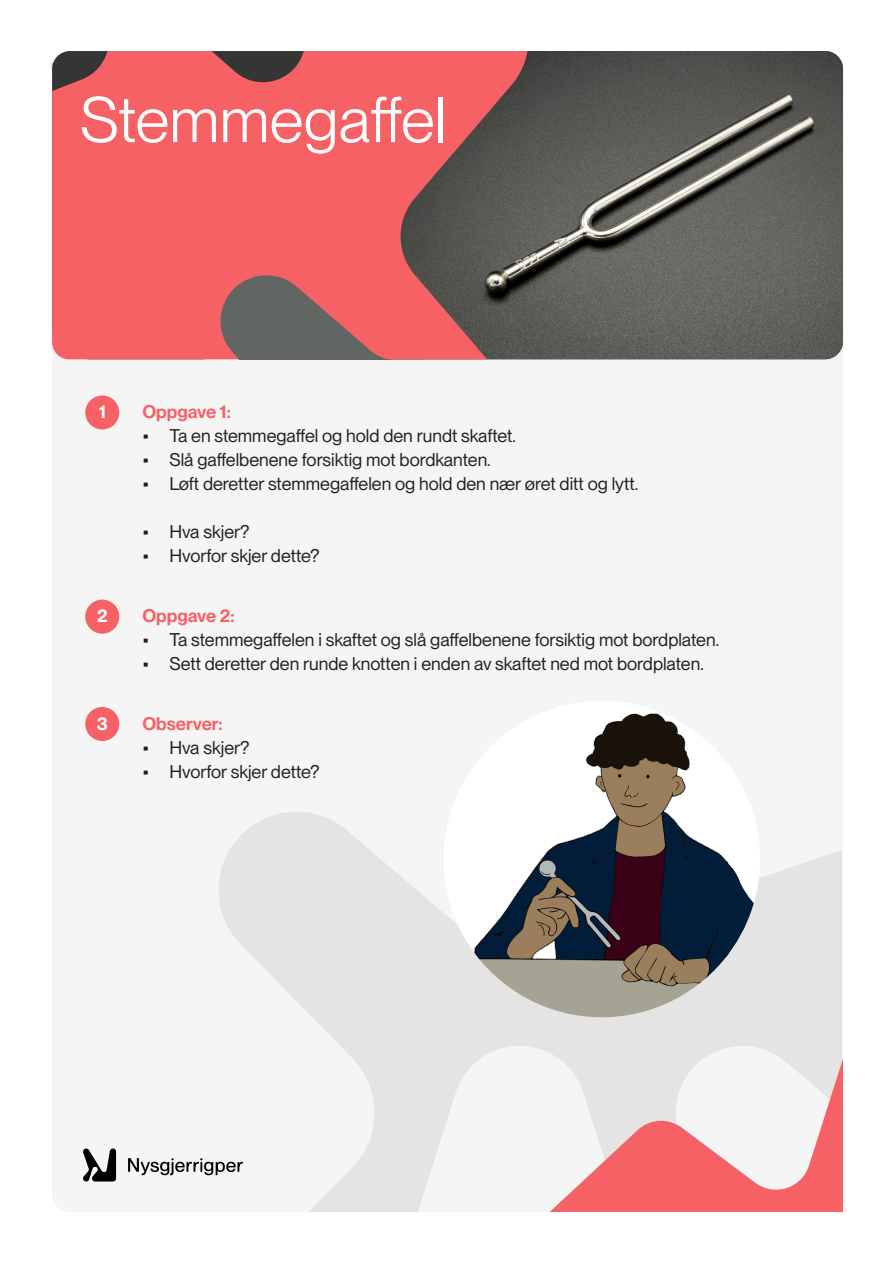
<style>
.page{position:relative;width:893px;height:1263px;background:#fff}
.page>*{position:absolute;margin:0;border:0;box-sizing:border-box;transform-origin:0 0}
.t1{font:63px "PP Neue Montreal";color:#fff}
.t2{font:18px "PP Neue Montreal";color:#231f20}
.t3{font:600 18px "PP Neue Montreal";color:#f66166}
.t4{font:600 18px "PP Neue Montreal";color:#fff}
</style>
<div class="page">
<div style="left:52px;top:51px;width:791px;height:1161px;background:#f5f5f5;border-radius:17px"></div>
<img style="left:537px;top:51px;width:306px;height:308px">
<svg style="left:52px;top:51px;width:485px;height:308px;background:#cc5c5f"></svg>
<svg style="left:128px;top:1158px;width:81px;height:17px"></svg>
<svg style="left:83px;top:1148px;width:33px;height:34px"></svg>
<svg style="left:209px;top:812px;width:633px;height:400px;fill:#e4e4e4"></svg>
<div style="left:85px;top:395px;width:34px;height:34px;background:#f66166;border-radius:50%"></div>
<div style="left:85px;top:600px;width:34px;height:34px;background:#f66166;border-radius:50%"></div>
<div style="left:85px;top:707px;width:34px;height:34px;background:#f66166;border-radius:50%"></div>
<div style="left:444px;top:701px;width:316px;height:316px;background:#fff;border-radius:50%"></div>
<img style="left:470px;top:713px;width:258px;height:304px">
<svg style="left:723px;top:861px;width:37px;height:98px"></svg>
<svg style="left:502px;top:1008px;width:340px;height:204px"></svg>
<svg style="left:173px;top:220px;width:219px;height:139px;background:#cb6264"></svg>
<p class="t1" style="left:80px;top:83px;width:368px">Stemmegaffel</p>
<p class="t4" style="left:99px;top:401px;width:8px">1</p>
<p class="t3" style="left:142px;top:401px;width:90px">Oppgave 1:</p>
<p class="t2" style="left:142px;top:425px;width:375px">• Ta en stemmegaffel og hold den rundt skaftet.</p>
<p class="t2" style="left:142px;top:449px;width:350px">• Slå gaffelbenene forsiktig mot bordkanten.</p>
<p class="t2" style="left:142px;top:473px;width:497px">• Løft deretter stemmegaffelen og hold den nær øret ditt og lytt.</p>
<p class="t2" style="left:142px;top:521px;width:108px">• Hva skjer?</p>
<p class="t2" style="left:142px;top:545px;width:178px">• Hvorfor skjer dette?</p>
<p class="t4" style="left:97px;top:605px;width:12px">2</p>
<p class="t3" style="left:142px;top:605px;width:94px">Oppgave 2:</p>
<p class="t2" style="left:142px;top:629px;width:578px">• Ta stemmegaffelen i skaftet og slå gaffelbenene forsiktig mot bordplaten.</p>
<p class="t2" style="left:142px;top:653px;width:563px">• Sett deretter den runde knotten i enden av skaftet ned mot bordplaten.</p>
<p class="t4" style="left:97px;top:713px;width:13px">3</p>
<p class="t3" style="left:142px;top:713px;width:82px">Observer:</p>
<p class="t2" style="left:142px;top:737px;width:108px">• Hva skjer?</p>
<p class="t2" style="left:142px;top:761px;width:178px">• Hvorfor skjer dette?</p>
</div>
